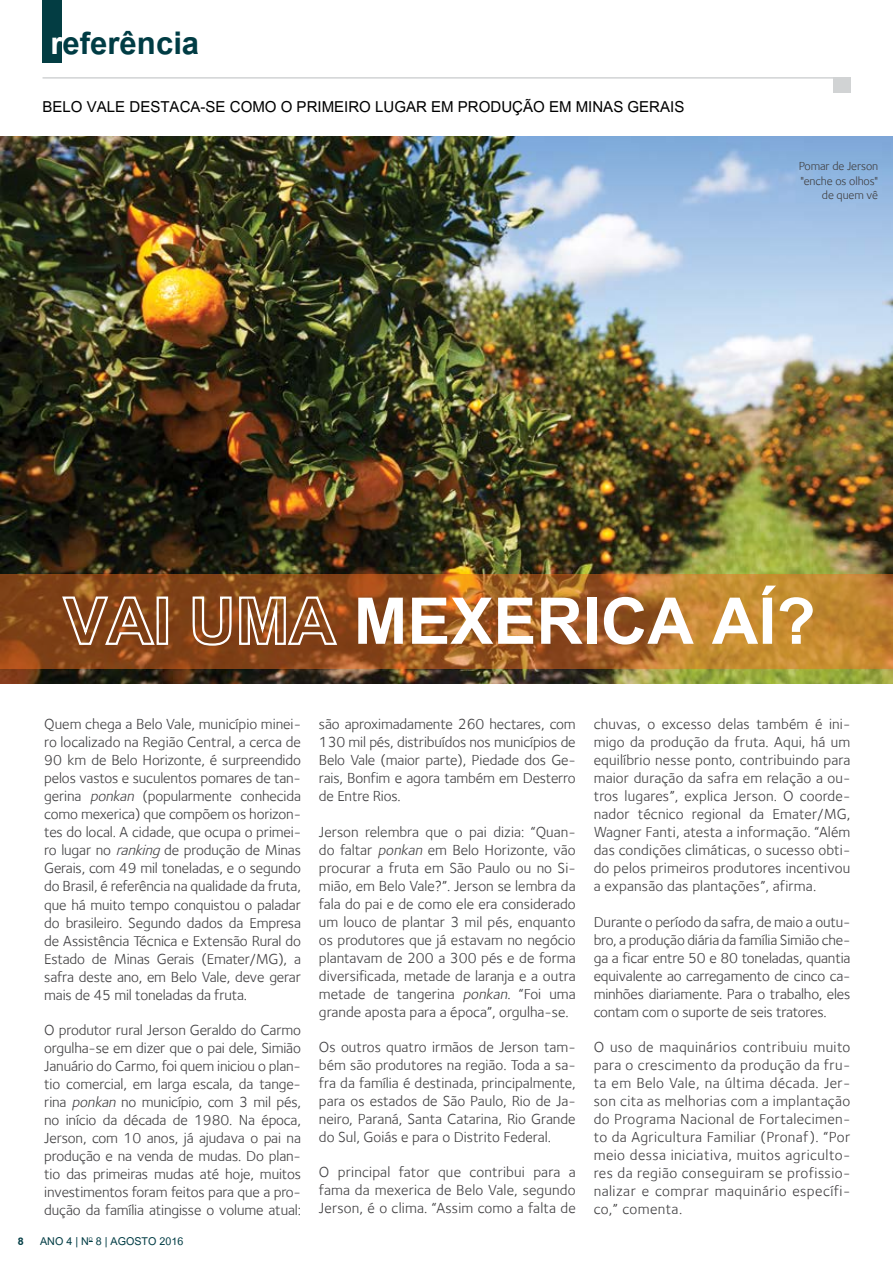
<style>
.page{position:relative;width:893px;height:1263px;background:#fff}
.page>*{position:absolute;margin:0;border:0;box-sizing:border-box;transform-origin:0 0}
.t1{font:700 90px "Utsaah";color:#fff}
.t2{font:700 43.5px "Utsaah";color:#003c44}
.t3{font:21px "Utsaah";color:#000}
.t4{font:15px/18px "Foundry Sterling";letter-spacing:-.005em;color:#414042;text-align:justify}
.t5{font:15px "Utsaah";color:#003c44}
.t6{font:700 15px "Utsaah";color:#003c44}
.t7{font:12px/14.4px "Foundry Sterling";letter-spacing:-.01em;color:#414042;text-align:right}
.s1{color:#fff}
.s2{font-style:italic}
</style>
<div class="page">
<div style="left:43px;top:0;width:19px;height:63px;background:#033d43"></div>
<hr style="left:43px;top:77px;width:807px;height:2px;background:#d1d3d4">
<div style="left:833px;top:77px;width:17px;height:16px;background:#d1d3d4"></div>
<img style="left:0;top:136px;width:893px;height:548px">
<svg style="left:0;top:574px;width:893px;height:95px;background:#a46325"></svg>
<svg style="left:61px;top:595px;width:95px;height:52px;background:#9a6642"></svg>
<div style="left:157px;top:596px;width:11px;height:49px;border:2px solid #fff"></div>
<svg style="left:191px;top:589px;width:148px;height:58px;background:#a16d49"></svg>
<h2 class="t2" style="left:50px;top:22px;width:150px"><span class="s1">r</span>eferência</h2>
<h3 class="t3" style="left:43px;top:97px;width:643px">Belo Vale destaca-se como o primeiro lugar em produção em Minas Gerais</h3>
<p class="t7" style="left:799px;top:159px;width:81px">Pomar de Jerson "enche os olhos" de quem vê</p>
<h1 class="t1" style="left:354px;top:577px;width:463px">mexerica aí?</h1>
<p class="t6" style="left:18px;top:1234px;width:7px">8</p>
<p class="t4" style="left:44px;top:715px;width:258px">Quem chega a Belo Vale, município minei&shy;ro localizado na Região Central, a cerca de 90 km de Belo Horizonte, é surpreendido pelos vastos e suculentos pomares de tan&shy;gerina <span class="s2">ponkan</span> (popularmente conhecida como mexerica) que compõem os horizon&shy;tes do local. A cidade, que ocupa o primei&shy;ro lugar no <span class="s2">ranking</span>de produção de M inas Gerais, com 49 mil toneladas, e o segundo do Brasil, é referência na qualidade da fruta, que há muito tempo conquistou o paladar do brasileiro. Segundo dados da Empresa de Assistência Técnica e Extensão Rural do Estado de Minas Gerais (Emater/MG), a safra deste ano, em Belo Vale, deve gerar mais de 45 mil toneladas da fruta.</p>
<p class="t4" style="left:44px;top:1020px;width:258px">O produtor rural Jerson Geraldo do Carmo orgulha-se em dizer que o pai dele, Simião Januário do Carmo, foi quem iniciou o plan&shy;tio comercial, em larga escala, da tange&shy;rina <span class="s2">ponkan</span> no município, com 3 mil pés, no início da década de 1980. Na época, Jerson, com 10 anos, já ajudava o pai na produção e na venda de mudas. Do plan&shy;tio das primeiras mudas até hoje, muitos investimentos foram feitos para que a pro&shy;dução da família atingisse o volume atual:</p>
<p class="t5" style="left:40px;top:1234px;width:145px">ano 4 | n<sup>o</sup> 8 | agosto 2016</p>
<p class="t4" style="left:319px;top:715px;width:258px">são aproximadamente 260 hectares, com 130 mil pés, distribuídos nos municípios de Belo Vale (maior parte), Piedade dos Ge&shy;rais, Bonfim e agora também em Desterro de Entre Rios.</p>
<p class="t4" style="left:319px;top:822px;width:258px">Jerson relembra que o pai dizia: “Quan&shy;do faltar <span class="s2">ponkan</span> em Belo Horizonte, vão procurar a fruta em São Paulo ou no Si&shy;mião, em Belo Vale?”. Jerson se lembra da fala do pai e de como ele era considerado um louco de plantar 3 mil pés, enquanto os produtores que já estavam no negócio plantavam de 200 a 300 pés e de forma diversificada, metade de laranja e a outra metade de tangerina <span class="s2">ponkan</span>. “Foi uma grande aposta para a época”, orgulha-se.</p>
<p class="t4" style="left:319px;top:1037px;width:258px">Os outros quatro irmãos de Jerson tam&shy;bém são produtores na região. Toda a sa&shy;fra da família é destinada, principalmente, para os estados de São Paulo, Rio de Ja&shy;neiro, Paraná, Santa Catarina, Rio Grande do Sul, Goiás e para o Distrito Federal.</p>
<p class="t4" style="left:319px;top:1162px;width:258px">O principal fator que contribui para a fama da mexerica de Belo Vale, segundo Jerson, é o clima. “Assim como a falta de</p>
<p class="t4" style="left:594px;top:715px;width:258px">chuvas, o excesso delas também é ini&shy;migo da produção da fruta. Aqui, há um equilíbrio nesse ponto, contribuindo para maior duração da safra em relação a ou&shy;tros lugares”, explica Jerson. O coorde&shy;nador técnico regional da Emater/MG, Wagner Fanti, atesta a informação. “Além das condições climáticas, o sucesso obti&shy;do pelos primeiros produtores incentivou a expansão das plantações”, afirma.</p>
<p class="t4" style="left:594px;top:912px;width:258px">Durante o período da safra, de maio a outu&shy;bro, a produção diária da família Simião che&shy;ga a ficar entre 50 e 80 toneladas, quantia equivalente ao carregamento de cinco ca&shy;minhões diariamente. Para o trabalho, eles contam com o suporte de seis tratores.</p>
<p class="t4" style="left:594px;top:1037px;width:258px">O uso de maquinários contribuiu muito para o crescimento da produção da fru&shy;ta em Belo Vale, na última década. Jer&shy;son cita as melhorias com a implantação do Programa Nacional de Fortalecimen&shy;to da Agricultura Familiar (Pronaf). “Por meio dessa iniciativa, muitos agriculto&shy;res da região conseguiram se profissio&shy;nalizar e comprar maquinário específi&shy;co,” comenta.</p>
</div>
